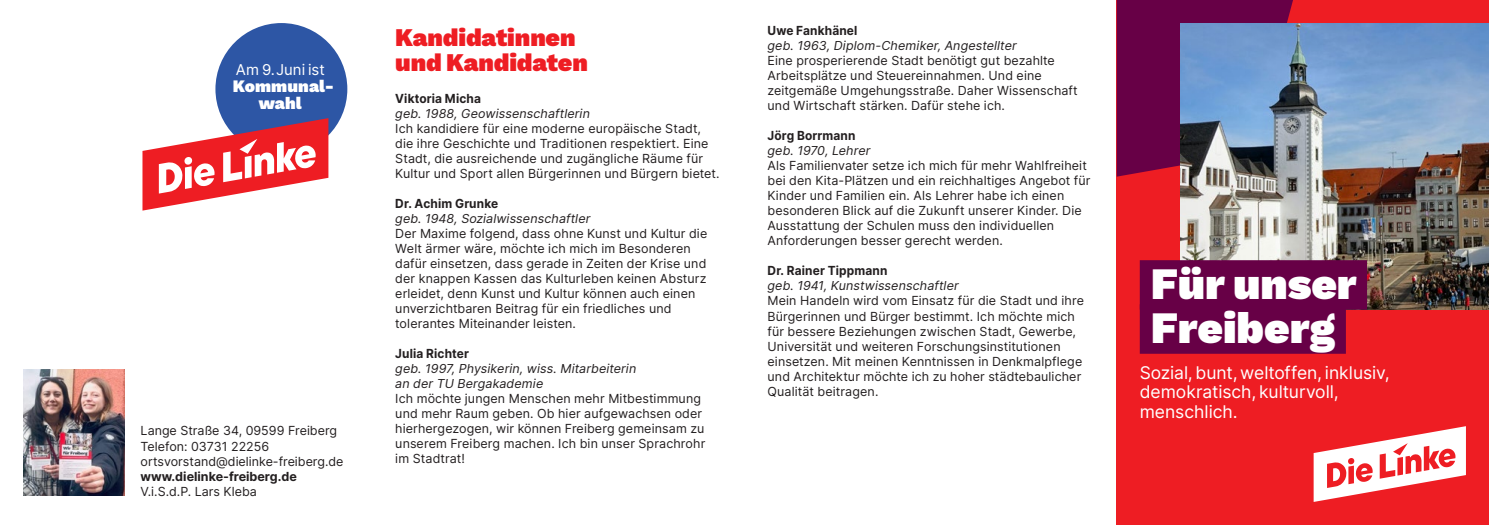
<style>
.page{position:relative;width:1489px;height:525px;background:#fff}
.page>*{position:absolute;margin:0;border:0;box-sizing:border-box;transform-origin:0 0}
.t1{font:900 44.12px/44.1px "Work Sans";color:#fff}
.t2{font:900 25px/25px "Work Sans";letter-spacing:-.005em;color:#ee1d23}
.t3{font:17.5px/19.2px "Inter";color:#fff}
.t4{font:900 17.25px/17.2px "Work Sans";letter-spacing:.005em;color:#fff;text-align:center}
.t5{font:15px "Inter";color:#fff}
.t6{font:12.5px/15px "Inter";letter-spacing:.01em;color:#231f20}
.t7{font:italic 12.5px/15px "Inter";letter-spacing:.005em;color:#231f20}
.t8{font:700 12.5px "Inter";letter-spacing:.01em;color:#231f20;scale:.95 1}
.t9{font:700 12.5px "Inter";letter-spacing:.01em;color:#231f20}
</style>
<div class="page">
<div style="left:215px;top:23px;width:132px;height:132px;background:#2d56a5;border-radius:50%"></div>
<svg style="left:142px;top:118px;width:186px;height:92px"></svg>
<div style="left:1116px;top:0;width:372px;height:524px;background:#ee1d23"></div>
<div style="left:1116px;top:0;width:177px;height:177px;background:#670046"></div>
<svg style="left:1313px;top:426px;width:152px;height:75px"></svg>
<img style="left:1180px;top:23px;width:308px;height:286px">
<div style="left:1139px;top:260px;width:227px;height:49px;background:#670046"></div>
<div style="left:1139px;top:304px;width:206px;height:49px;background:#670046"></div>
<img style="left:23px;top:369px;width:101px;height:126px">
<p class="t5" style="left:236px;top:58px;width:90px">Am 9.Juni ist</p>
<h3 class="t4" style="left:233px;top:77px;width:103px">Kommunal&shy;wahl</h3>
<p class="t6" style="left:141px;top:423px;width:204px">Lange Straße 34, 09599 Freiberg<br>Telefon: 03731 22256 ortsvorstand@dielinke-freiberg.de</p>
<p class="t9" style="left:141px;top:466px;width:158px">www.dielinke-freiberg.de</p>
<p class="t6" style="left:141px;top:483px;width:118px">V.i.S.d.P. Lars Kleba</p>
<h2 class="t2" style="left:395px;top:24px;width:194px">Kandidatinnen und Kandidaten</h2>
<p class="t8" style="left:395px;top:89px;width:92px">Viktoria Micha</p>
<p class="t7" style="left:395px;top:105px;width:196px">geb. 1988, Geowissenschaftlerin</p>
<p class="t6" style="left:395px;top:120px;width:326px">Ich kandidiere für eine moderne europäische Stadt, die ihre Geschichte und Traditionen respektiert. Eine Stadt, die ausreichende und zugängliche Räume für Kultur und Sport allen Bürgerinnen und Bürgern bietet.</p>
<p class="t8" style="left:395px;top:194px;width:110px">Dr. Achim Grunke</p>
<p class="t7" style="left:395px;top:210px;width:197px">geb. 1948, Sozialwissenschaftler</p>
<p class="t6" style="left:395px;top:225px;width:313px">Der Maxime folgend, dass ohne Kunst und Kultur die Welt ärmer wäre, möchte ich mich im Besonderen dafür einsetzen, dass gerade in Zeiten der Krise und der knappen Kassen das Kulturleben keinen Absturz erleidet, denn Kunst und Kultur können auch einen unverzichtbaren Beitrag für ein friedliches und tolerantes Miteinander leisten.</p>
<p class="t8" style="left:395px;top:344px;width:79px">Julia Richter</p>
<p class="t7" style="left:395px;top:360px;width:243px">geb. 1997, Physikerin, wiss. Mitarbeiterin an der TU Bergakademie</p>
<p class="t6" style="left:395px;top:390px;width:311px">Ich möchte jungen Menschen mehr Mitbestimmung und mehr Raum geben. Ob hier aufgewachsen oder hierhergezogen, wir können Freiberg gemeinsam zu unserem Freiberg machen. Ich bin unser Sprachrohr im Stadtrat!</p>
<p class="t8" style="left:767px;top:22px;width:96px">Uwe Fankhänel</p>
<p class="t7" style="left:767px;top:38px;width:251px">geb. 1963, Diplom-Chemiker, Angestellter</p>
<p class="t6" style="left:767px;top:53px;width:312px">Eine prosperierende Stadt benötigt gut bezahlte Arbeitsplätze und Steuereinnahmen. Und eine zeitgemäße Umgehungsstraße. Daher Wissenschaft und Wirtschaft stärken. Dafür stehe ich.</p>
<p class="t8" style="left:767px;top:127px;width:94px">Jörg Borrmann</p>
<p class="t7" style="left:767px;top:143px;width:104px">geb. 1970, Lehrer</p>
<p class="t6" style="left:767px;top:158px;width:324px">Als Familienvater setze ich mich für mehr Wahlfreiheit bei den Kita-Plätzen und ein reichhaltiges Angebot für Kinder und Familien ein. Als Lehrer habe ich einen besonderen Blick auf die Zukunft unserer Kinder. Die Ausstattung der Schulen muss den individuellen Anforderungen besser gerecht werden.</p>
<p class="t8" style="left:767px;top:262px;width:128px">Dr. Rainer Tippmann</p>
<p class="t7" style="left:767px;top:278px;width:193px">geb. 1941, Kunstwissenschaftler</p>
<p class="t6" style="left:767px;top:293px;width:318px">Mein Handeln wird vom Einsatz für die Stadt und ihre Bürgerinnen und Bürger bestimmt. Ich möchte mich für bessere Beziehungen zwischen Stadt, Gewerbe, Universität und weiteren Forschungsinstitutionen einsetzen. Mit meinen Kenntnissen in Denkmalpflege und Architektur möchte ich zu hoher städtebaulicher Qualität beitragen.</p>
<h1 class="t1" style="left:1150px;top:260px;width:207px">Für unser<br>Freiberg</h1>
<h3 class="t3" style="left:1139px;top:362px;width:251px">Sozial, bunt, weltoffen, inklusiv, demokratisch, kulturvoll, menschlich.</h3>
</div>
